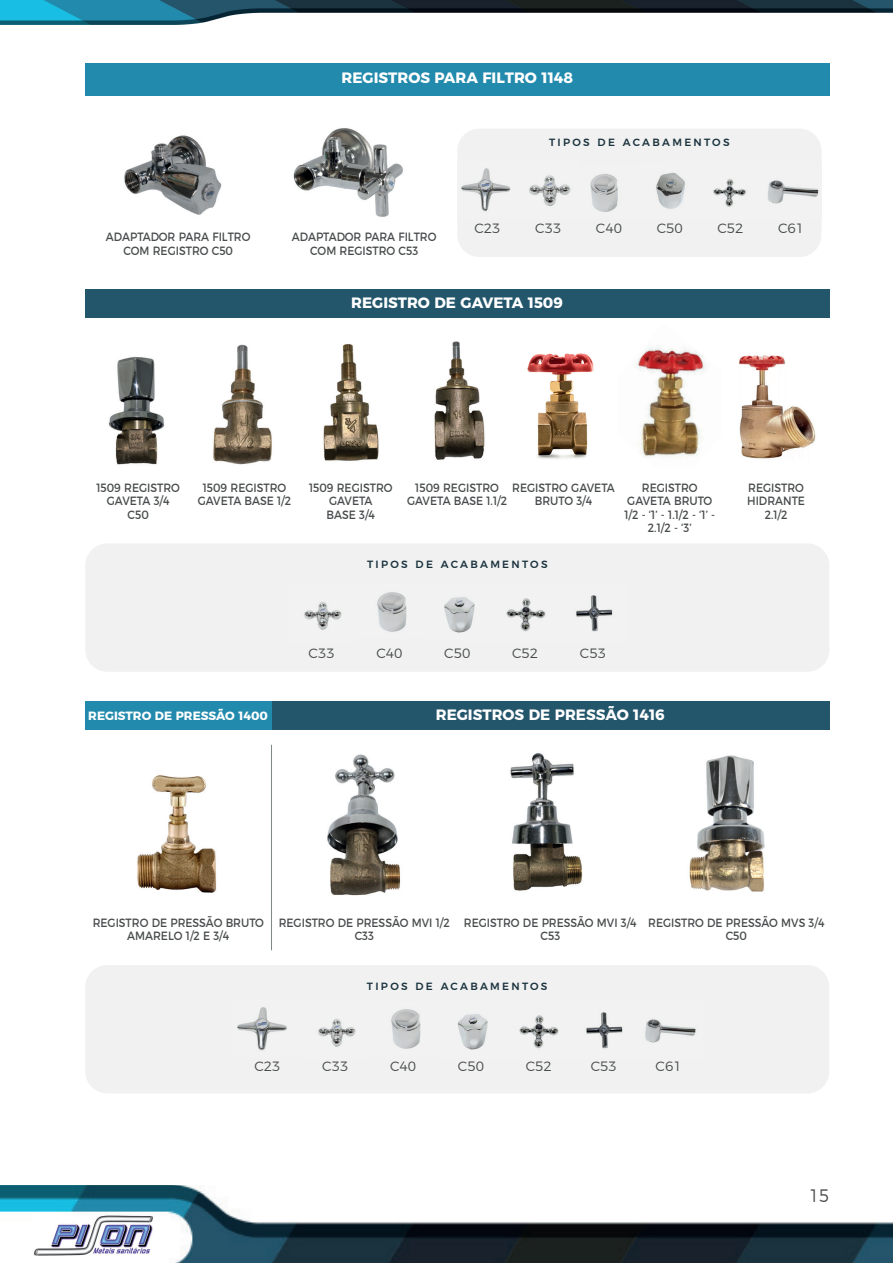
<style>
.page{position:relative;width:893px;height:1263px;background:#fff}
.page>*{position:absolute;margin:0;border:0;box-sizing:border-box;transform-origin:0 0}
.t1{font:300 18px "Montserrat";color:#484b4c;scale:.9 1}
.t2{font:700 15px "Montserrat";color:#fff}
.t3{font:300 13.5px "Montserrat";color:#484b4c}
.t4{font:12px/13.5px "Montserrat";color:#484b4c;text-align:center;scale:.9 1}
.t5{font:700 12px "Montserrat";color:#fff}
.t6{font:500 10.5px "Montserrat";letter-spacing:.22em;color:#1a323d}
</style>
<div class="page">
<img style="left:1px;top:1185px;width:892px;height:78px">
<img style="left:1px;top:0;width:892px;height:25px">
<svg style="left:0;top:0;width:1px;height:25px"></svg>
<img style="left:32px;top:1215px;width:137px;height:40px">
<div style="left:85px;top:543px;width:744px;height:129px;background:#f0f1f0;border-radius:22px"></div>
<img style="left:323px;top:344px;width:56px;height:117px">
<img style="left:434px;top:341px;width:51px;height:119px">
<img style="left:636px;top:345px;width:72px;height:114px">
<img style="left:213px;top:344px;width:59px;height:121px">
<img style="left:527px;top:353px;width:67px;height:106px">
<img style="left:739px;top:355px;width:77px;height:104px">
<img style="left:108px;top:357px;width:57px;height:108px">
<img style="left:304px;top:601px;width:38px;height:29px">
<img style="left:444px;top:595px;width:169px;height:38px">
<img style="left:377px;top:592px;width:30px;height:40px">
<div style="left:85px;top:289px;width:744px;height:29px;background:#23556b"></div>
<img style="left:327px;top:753px;width:438px;height:143px">
<img style="left:137px;top:775px;width:80px;height:117px">
<div style="left:85px;top:965px;width:744px;height:128px;background:#f0f1f0;border-radius:22px"></div>
<img style="left:237px;top:1007px;width:117px;height:22px">
<img style="left:237px;top:1028px;width:64px;height:23px">
<img style="left:318px;top:1029px;width:38px;height:18px">
<img style="left:458px;top:1012px;width:238px;height:38px">
<img style="left:391px;top:1009px;width:30px;height:40px">
<div style="left:271px;top:701px;width:558px;height:28px;background:#23556b"></div>
<div style="left:85px;top:701px;width:186px;height:28px;background:#228aad"></div>
<img style="left:124px;top:128px;width:279px;height:89px">
<div style="left:85px;top:64px;width:744px;height:32px;background:#228aad"></div>
<div style="left:457px;top:129px;width:364px;height:128px;background:#f0f1f0;border-radius:22px"></div>
<img style="left:461px;top:168px;width:110px;height:44px">
<img style="left:656px;top:172px;width:163px;height:37px">
<img style="left:590px;top:174px;width:28px;height:38px">
<hr style="left:271px;top:745px;width:1px;height:205px;background:#7e8688">
<p class="t2" style="left:342px;top:65px;width:233px">REGISTROS PARA FILTRO 1148</p>
<p class="t4" style="left:106px;top:229px;width:162px">ADAPTADOR PARA FILTRO<br>COM REGISTRO C50</p>
<p class="t4" style="left:292px;top:229px;width:162px">ADAPTADOR PARA FILTRO<br>COM REGISTRO C53</p>
<p class="t6" style="left:549px;top:134px;width:182px">TIPOS DE ACABAMENTOS</p>
<p class="t3" style="left:474px;top:217px;width:28px">C23</p>
<p class="t3" style="left:535px;top:217px;width:28px">C33</p>
<p class="t3" style="left:596px;top:217px;width:28px">C40</p>
<p class="t3" style="left:657px;top:217px;width:28px">C50</p>
<p class="t3" style="left:717px;top:217px;width:28px">C52</p>
<p class="t3" style="left:778px;top:217px;width:28px">C61</p>
<p class="t2" style="left:351px;top:291px;width:213px">REGISTRO DE GAVETA 1509</p>
<p class="t4" style="left:96px;top:480px;width:94px">1509 REGISTRO<br>GAVETA 3/4<br>C50</p>
<p class="t4" style="left:512px;top:480px;width:115px">REGISTRO GAVETA<br>BRUTO 3/4</p>
<p class="t4" style="left:747px;top:480px;width:66px">REGISTRO<br>HIDRANTE<br>2 1/2</p>
<p class="t4" style="left:198px;top:480px;width:105px">1509 REGISTRO<br>GAVETA BASE 1/2</p>
<p class="t4" style="left:309px;top:480px;width:94px">1509 REGISTRO<br>GAVETA<br>BASE 3/4</p>
<p class="t4" style="left:407px;top:480px;width:113px">1509 REGISTRO<br>GAVETA BASE 1 1/2</p>
<p class="t4" style="left:624px;top:480px;width:103px">REGISTRO<br>GAVETA BRUTO<br>1/2 - ‘1’ - 1 1/2 - ‘1’ -<br>2 1/2 - ‘3’</p>
<p class="t6" style="left:367px;top:556px;width:182px">TIPOS DE ACABAMENTOS</p>
<p class="t3" style="left:309px;top:643px;width:28px">C33</p>
<p class="t3" style="left:376px;top:643px;width:28px">C40</p>
<p class="t3" style="left:444px;top:643px;width:28px">C50</p>
<p class="t3" style="left:512px;top:643px;width:28px">C52</p>
<p class="t3" style="left:580px;top:643px;width:28px">C53</p>
<p class="t5" style="left:88px;top:706px;width:181px">REGISTRO DE PRESSÃO 1400</p>
<p class="t2" style="left:436px;top:702px;width:230px">REGISTROS DE PRESSÃO 1416</p>
<p class="t4" style="left:93px;top:915px;width:192px">REGISTRO DE PRESSÃO BRUTO<br>AMARELO 1/2 E 3/4</p>
<p class="t4" style="left:279px;top:915px;width:192px">REGISTRO DE PRESSÃO MVI 1/2<br>C33</p>
<p class="t4" style="left:464px;top:915px;width:194px">REGISTRO DE PRESSÃO MVI 3/4<br>C53</p>
<p class="t4" style="left:648px;top:915px;width:197px">REGISTRO DE PRESSÃO MVS 3/4<br>C50</p>
<p class="t6" style="left:367px;top:978px;width:182px">TIPOS DE ACABAMENTOS</p>
<p class="t3" style="left:254px;top:1056px;width:28px">C23</p>
<p class="t3" style="left:322px;top:1056px;width:28px">C33</p>
<p class="t3" style="left:390px;top:1056px;width:28px">C40</p>
<p class="t3" style="left:458px;top:1056px;width:28px">C50</p>
<p class="t3" style="left:526px;top:1056px;width:28px">C52</p>
<p class="t3" style="left:591px;top:1056px;width:28px">C53</p>
<p class="t3" style="left:656px;top:1056px;width:28px">C61</p>
<h1 class="t1" style="left:809px;top:1182px;width:24px">15</h1>
</div>
